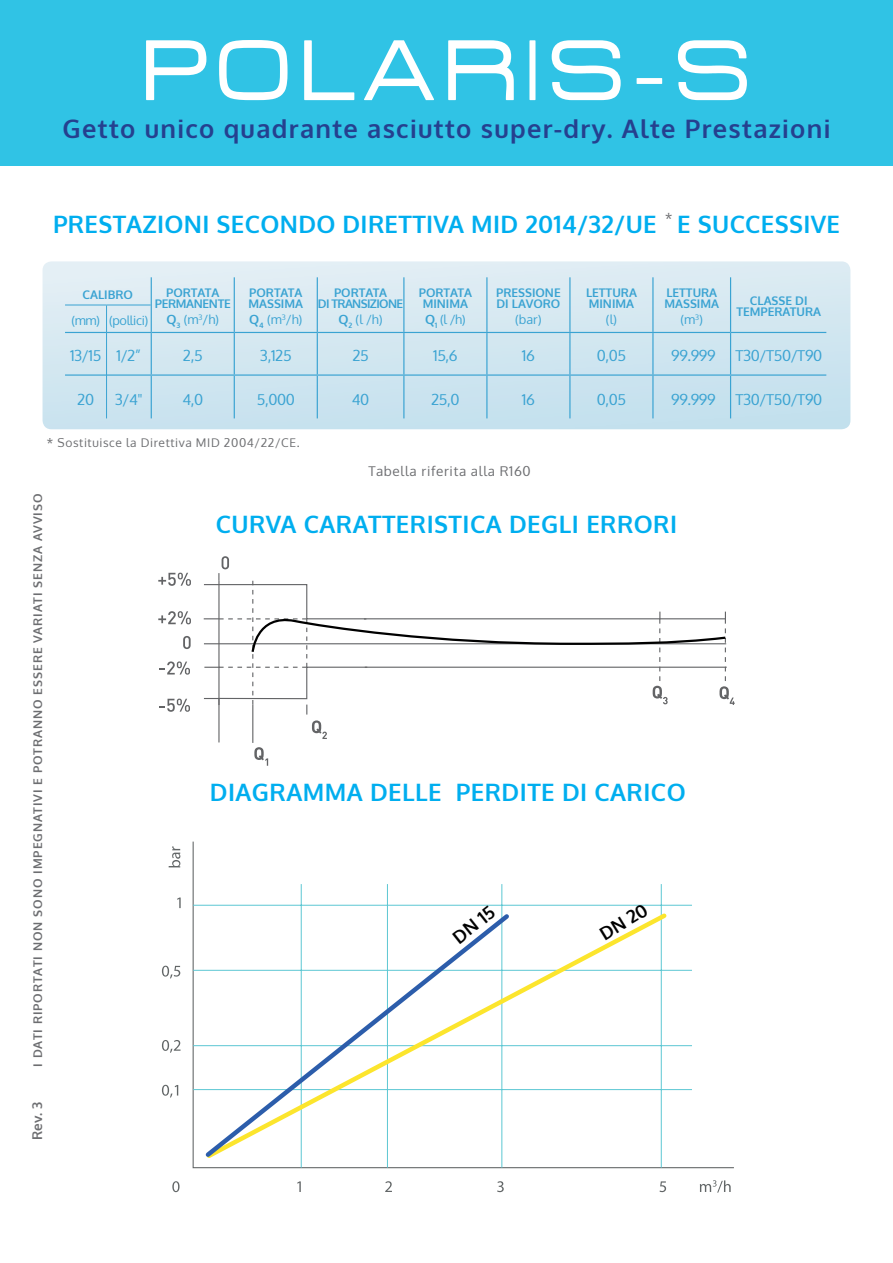
<style>
.page{position:relative;width:893px;height:1263px;background:#fff}
.page>*{position:absolute;margin:0;border:0;box-sizing:border-box;transform-origin:0 0}
.t1{font:94.5px "Acens";letter-spacing:.1em;color:#fff}
.t2{font:700 25.5px "Oxygen";letter-spacing:.05em;color:#25408f}
.t3{font:700 24px "Oxygen";letter-spacing:.015em;color:#00aeef}
.t4{font:700 18px "Oxygen";color:#000}
.t5{font:15px "Oxygen";letter-spacing:-.025em;color:#3aa3d2}
.t6{font:13.5px "Oxygen";letter-spacing:.05em;color:#6d6e71}
.t7{font:700 13.5px "Oxygen";color:#6d6e71}
.t8{font:12.75px "Oxygen";letter-spacing:-.025em;color:#3aa3d2}
.t9{font:700 12px "Oxygen";letter-spacing:.075em;color:#6d6e71}
.t10{font:12px "Oxygen";letter-spacing:.05em;color:#6d6e71}
.t11{font:700 11.85px/11.1px "Oxygen";color:#3aa3d2}
.t12{font:700 11.85px/11.1px "Oxygen";letter-spacing:-.05em;color:#3aa3d2;text-align:center}
.t13{font:700 11.85px/11.1px "Oxygen";letter-spacing:-.025em;color:#3aa3d2;text-align:center}
.s1{font-size:90px}
.s2{font-weight:700}
</style>
<div class="page">
<div style="left:43px;top:261px;width:807px;height:168px;background:linear-gradient(to bottom,#e1edf4,#c4e0ee);border-radius:9px"></div>
<hr style="left:652px;top:277px;width:2px;height:28px;background:#3aa3d2">
<svg style="left:234px;top:277px;width:1px;height:55px"></svg>
<svg style="left:317px;top:277px;width:1px;height:55px"></svg>
<svg style="left:403px;top:277px;width:1px;height:55px"></svg>
<svg style="left:486px;top:277px;width:1px;height:55px"></svg>
<svg style="left:569px;top:277px;width:1px;height:55px"></svg>
<hr style="left:652px;top:305px;width:2px;height:27px;background:#3aa3d2">
<svg style="left:730px;top:277px;width:1px;height:55px"></svg>
<svg style="left:151px;top:277px;width:1px;height:55px"></svg>
<hr style="left:65px;top:332px;width:41px;height:1px;background:#3aa3d2">
<hr style="left:107px;top:332px;width:44px;height:1px;background:#3aa3d2">
<hr style="left:151px;top:332px;width:83px;height:1px;background:#3aa3d2">
<hr style="left:151px;top:333px;width:1px;height:41px;background:#3aa3d2">
<hr style="left:234px;top:332px;width:83px;height:1px;background:#3aa3d2">
<hr style="left:234px;top:333px;width:1px;height:41px;background:#3aa3d2">
<hr style="left:317px;top:332px;width:87px;height:1px;background:#3aa3d2">
<hr style="left:317px;top:333px;width:1px;height:41px;background:#3aa3d2">
<hr style="left:404px;top:332px;width:83px;height:1px;background:#3aa3d2">
<hr style="left:403px;top:333px;width:1px;height:41px;background:#3aa3d2">
<hr style="left:487px;top:332px;width:83px;height:1px;background:#3aa3d2">
<hr style="left:486px;top:333px;width:1px;height:41px;background:#3aa3d2">
<hr style="left:570px;top:332px;width:83px;height:1px;background:#3aa3d2">
<hr style="left:569px;top:333px;width:1px;height:41px;background:#3aa3d2">
<hr style="left:653px;top:332px;width:78px;height:1px;background:#3aa3d2">
<hr style="left:652px;top:333px;width:2px;height:41px;background:#3aa3d2">
<hr style="left:731px;top:332px;width:95px;height:1px;background:#3aa3d2">
<hr style="left:730px;top:333px;width:1px;height:41px;background:#3aa3d2">
<hr style="left:65px;top:374px;width:41px;height:2px;background:#3aa3d2">
<hr style="left:107px;top:374px;width:44px;height:2px;background:#3aa3d2">
<hr style="left:151px;top:374px;width:83px;height:2px;background:#3aa3d2">
<hr style="left:151px;top:376px;width:1px;height:42px;background:#3aa3d2">
<hr style="left:234px;top:374px;width:83px;height:2px;background:#3aa3d2">
<hr style="left:234px;top:376px;width:1px;height:42px;background:#3aa3d2">
<hr style="left:317px;top:374px;width:87px;height:2px;background:#3aa3d2">
<hr style="left:317px;top:376px;width:1px;height:42px;background:#3aa3d2">
<hr style="left:404px;top:374px;width:83px;height:2px;background:#3aa3d2">
<hr style="left:403px;top:376px;width:1px;height:42px;background:#3aa3d2">
<hr style="left:487px;top:374px;width:83px;height:2px;background:#3aa3d2">
<hr style="left:486px;top:376px;width:1px;height:42px;background:#3aa3d2">
<hr style="left:570px;top:374px;width:83px;height:2px;background:#3aa3d2">
<hr style="left:569px;top:376px;width:1px;height:42px;background:#3aa3d2">
<hr style="left:653px;top:374px;width:78px;height:2px;background:#3aa3d2">
<hr style="left:652px;top:376px;width:2px;height:42px;background:#3aa3d2">
<hr style="left:731px;top:374px;width:95px;height:2px;background:#3aa3d2">
<hr style="left:730px;top:376px;width:1px;height:42px;background:#3aa3d2">
<hr style="left:65px;top:305px;width:42px;height:1px;background:#3aa3d2">
<hr style="left:107px;top:305px;width:44px;height:1px;background:#3aa3d2">
<hr style="left:106px;top:332px;width:1px;height:43px;background:#3aa3d2">
<hr style="left:106px;top:375px;width:1px;height:43px;background:#3aa3d2">
<svg style="left:106px;top:305px;width:1px;height:27px"></svg>
<div style="left:0;top:0;width:893px;height:166px;background:#30c3e5"></div>
<svg style="left:158px;top:573px;width:33px;height:13px"></svg>
<svg style="left:158px;top:611px;width:33px;height:13px"></svg>
<svg style="left:183px;top:636px;width:8px;height:13px"></svg>
<svg style="left:160px;top:661px;width:30px;height:14px"></svg>
<svg style="left:160px;top:699px;width:30px;height:13px"></svg>
<svg style="left:254px;top:747px;width:14px;height:19px"></svg>
<hr style="left:252px;top:705px;width:1px;height:38px;background:#636466">
<svg style="left:204px;top:556px;width:531px;height:158px"></svg>
<svg style="left:169px;top:846px;width:11px;height:21px"></svg>
<svg style="left:192px;top:841px;width:542px;height:328px"></svg>
<hr style="left:661px;top:884px;width:1px;height:284px;background:#5cc7d3">
<hr style="left:502px;top:884px;width:1px;height:284px;background:#5cc7d3">
<hr style="left:387px;top:884px;width:1px;height:284px;background:#5cc7d3">
<hr style="left:301px;top:884px;width:1px;height:284px;background:#5cc7d3">
<hr style="left:193px;top:1089px;width:499px;height:1px;background:#5cc7d3">
<hr style="left:193px;top:1045px;width:499px;height:1px;background:#5cc7d3">
<hr style="left:193px;top:970px;width:499px;height:1px;background:#5cc7d3">
<hr style="left:193px;top:905px;width:499px;height:1px;background:#5cc7d3">
<svg style="left:177px;top:897px;width:4px;height:11px"></svg>
<svg style="left:162px;top:966px;width:18px;height:12px"></svg>
<svg style="left:162px;top:1040px;width:19px;height:13px"></svg>
<svg style="left:162px;top:1085px;width:16px;height:12px"></svg>
<svg style="left:172px;top:1181px;width:8px;height:11px"></svg>
<svg style="left:297px;top:1181px;width:4px;height:11px"></svg>
<svg style="left:385px;top:1181px;width:7px;height:11px"></svg>
<svg style="left:497px;top:1181px;width:7px;height:11px"></svg>
<svg style="left:659px;top:1181px;width:7px;height:11px"></svg>
<svg style="left:700px;top:1180px;width:31px;height:12px"></svg>
<svg style="left:203px;top:910px;width:467px;height:252px"></svg>
<svg style="left:202px;top:910px;width:311px;height:251px"></svg>
<h1 class="t1" style="left:142px;top:22px;width:609px">POLARIS<span class="s1">-</span>S</h1>
<p class="t2" style="left:63px;top:113px;width:769px">Getto unico quadrante asciutto super-dry. Alte Prestazioni</p>
<p class="t6" style="left:665px;top:209px;width:9px">*</p>
<p class="t3" style="left:53px;top:209px;width:788px">PRESTAZIONI SECONDO DIRETTIVA MID 2014/32/UE E SUCCESSIVE</p>
<p class="t11" style="left:496px;top:288px;width:66px">PRESSIONE<br>DI LAVORO</p>
<p class="t8" style="left:515px;top:311px;width:28px">(bar)</p>
<p class="t11" style="left:83px;top:289px;width:52px">CALIBRO</p>
<p class="t13" style="left:155px;top:288px;width:77px">PORTATA<br>PERMANENTE</p>
<p class="t8" style="left:167px;top:311px;width:54px"><span class="s2">Q</span><sub>3</sub> (m<sup>3</sup>/h)</p>
<p class="t11" style="left:248px;top:288px;width:56px">PORTATA<br>MASSIMA</p>
<p class="t8" style="left:249px;top:311px;width:55px"><span class="s2">Q</span><sub>4</sub> (m<sup>3</sup>/h)</p>
<p class="t12" style="left:318px;top:288px;width:87px">PORTATA<br>DI TRANSIZIONE</p>
<p class="t8" style="left:339px;top:311px;width:46px"><span class="s2">Q</span><sub>2</sub> (l /h)</p>
<p class="t11" style="left:419px;top:288px;width:55px;text-align:center">PORTATA<br>MINIMA</p>
<p class="t8" style="left:425px;top:311px;width:42px"><span class="s2">Q</span><sub>1</sub> (l /h)</p>
<p class="t11" style="left:586px;top:288px;width:52px">LETTURA<br>MINIMA</p>
<p class="t8" style="left:606px;top:311px;width:13px">(l)</p>
<p class="t11" style="left:664px;top:288px;width:56px">LETTURA<br>MASSIMA</p>
<p class="t8" style="left:680px;top:311px;width:24px">(m<sup>3</sup>)</p>
<p class="t11" style="left:736px;top:296px;width:86px;text-align:center">CLASSE DI<br>TEMPERATURA</p>
<p class="t8" style="left:71px;top:312px;width:78px">(mm) (pollici)</p>
<p class="t5" style="left:70px;top:346px;width:72px">13/15 1/2”</p>
<p class="t5" style="left:183px;top:346px;width:21px">2,5</p>
<p class="t5" style="left:260px;top:346px;width:33px">3,125</p>
<p class="t5" style="left:352px;top:346px;width:18px">25</p>
<p class="t5" style="left:433px;top:346px;width:26px">15,6</p>
<p class="t5" style="left:522px;top:346px;width:14px">16</p>
<p class="t5" style="left:597px;top:346px;width:31px">0,05</p>
<p class="t5" style="left:671px;top:346px;width:46px">99.999</p>
<p class="t5" style="left:735px;top:346px;width:88px">T30/T50/T90</p>
<p class="t5" style="left:77px;top:389px;width:18px">20</p>
<p class="t5" style="left:115px;top:389px;width:30px">3/4"</p>
<p class="t5" style="left:182px;top:389px;width:22px">4,0</p>
<p class="t5" style="left:257px;top:389px;width:40px">5,000</p>
<p class="t5" style="left:352px;top:389px;width:19px">40</p>
<p class="t5" style="left:431px;top:389px;width:30px">25,0</p>
<p class="t5" style="left:522px;top:389px;width:14px">16</p>
<p class="t5" style="left:597px;top:389px;width:31px">0,05</p>
<p class="t5" style="left:671px;top:389px;width:46px">99.999</p>
<p class="t5" style="left:735px;top:389px;width:88px">T30/T50/T90</p>
<p class="t10" style="left:47px;top:435px;width:254px">* Sostituisce la Direttiva MID 2004/22/CE.</p>
<p class="t6" style="left:368px;top:462px;width:164px">Tabella riferita alla R160</p>
<p class="t9" style="left:30px;top:1067px;width:574px;rotate:-90deg">I DATI RIPORTATI NON SONO IMPEGNATIVI E POTRANNO ESSERE VARIATI SENZA AVVISO</p>
<p class="t7" style="left:29px;top:1140px;width:39px;rotate:-90deg">Rev. 3</p>
<p class="t3" style="left:216px;top:509px;width:463px">CURVA CARATTERISTICA DEGLI ERRORI</p>
<p class="t3" style="left:210px;top:777px;width:477px">DIAGRAMMA DELLE PERDITE DI CARICO</p>
<p class="t4" style="left:448px;top:931px;width:49px;rotate:-39deg">DN 15</p>
<p class="t4" style="left:596px;top:926px;width:54px;rotate:-32deg">DN 20</p>
</div>
